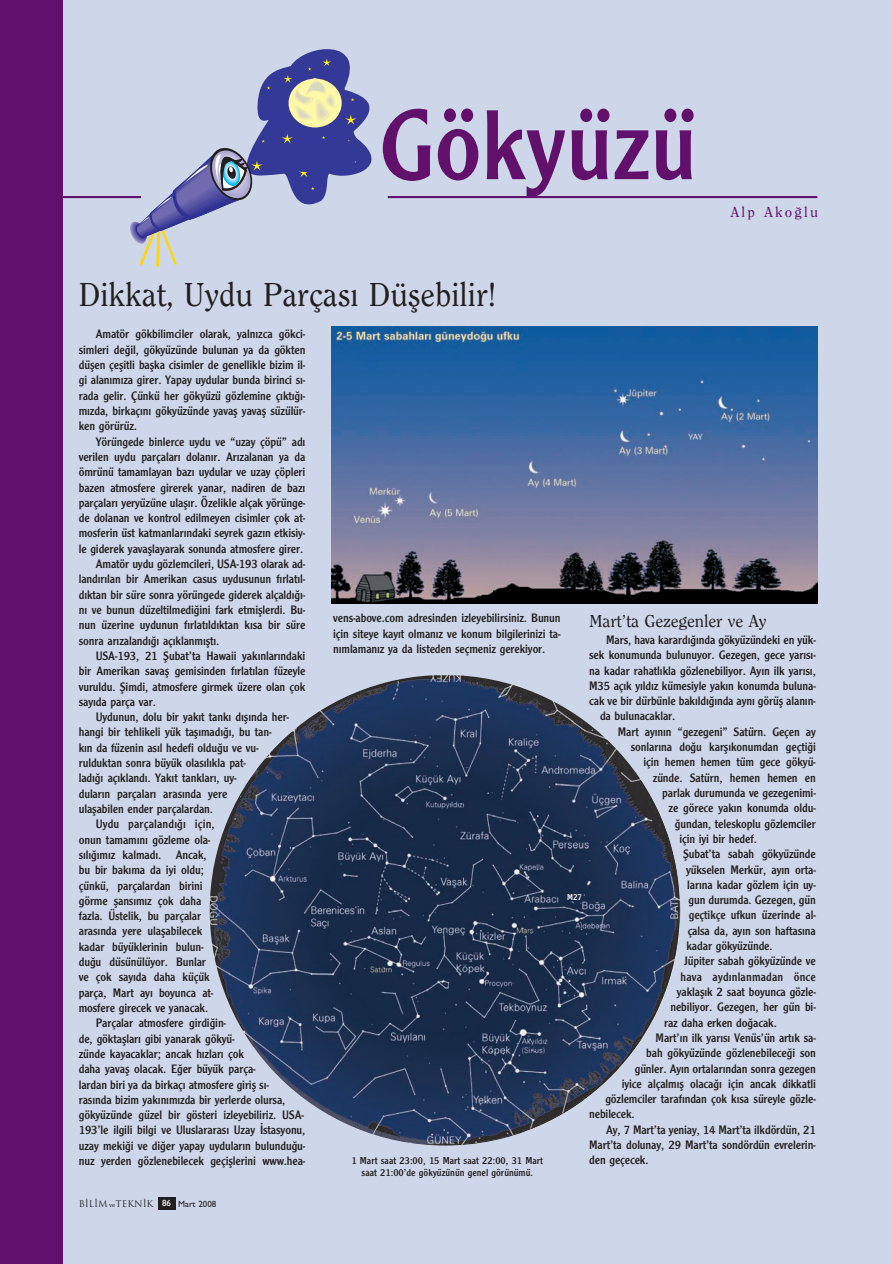
<style>
.page{position:relative;width:892px;height:1264px;background:#fff}
.page>*{position:absolute;margin:0;border:0;box-sizing:border-box;transform-origin:0 0}
.t1{font:103.2px "Clearface Gothic";color:#61116c}
.t2{font:500 34.5px "Clearface";color:#231f20;scale:.96 1}
.t3{font:500 18px "Clearface";letter-spacing:-.01em;color:#231f20}
.t4{font:500 15px "Clearface";letter-spacing:.15em;color:#61116c}
.t5{font:12.75px/15.3px "Clearface Gothic";letter-spacing:-.01em;color:#231f20;text-align:justify}
.t6{font:12.75px "Clearface Gothic";letter-spacing:.01em;color:#231f20}
.t7{font:10.5px "Clearface Gothic";color:#231f20}
.t8{font:9px "Trajan Plain";color:#231f20}
.t9{font:9px "Clearface Gothic";color:#fff}
.s1{font-family:"Bookman Old Style";font-size:6px}
.s2{font-family:"Gill Sans";font-weight:500;color:#fff}
.s3{font-family:"Gill Sans";font-weight:500}
</style>
<div class="page">
<div style="left:0;top:0;width:892px;height:1263px;background:#ced7e9"></div>
<svg style="left:130px;top:49px;width:241px;height:217px"></svg>
<hr style="left:46px;top:196px;width:95px;height:2px;background:#61116c">
<hr style="left:388px;top:196px;width:429px;height:2px;background:#61116c">
<img style="left:210px;top:675px;width:470px;height:470px;border-radius:50%">
<div style="left:0;top:0;width:63px;height:1263px;background:#61116c"></div>
<div style="left:158px;top:1196px;width:17px;height:13px;background:#231f20"></div>
<img style="left:332px;top:327px;width:485px;height:276px">
<h1 class="t1" style="left:379px;top:106px;width:319px">Gökyüzü</h1>
<h2 class="t2" style="left:79px;top:281px;width:436px">Dikkat, Uydu Parças› Düflebilir!</h2>
<p class="t4" style="left:730px;top:206px;width:89px">Alp Ako¤lu</p>
<p class="t5" style="left:79px;top:327px;width:228px;text-indent:17px">Amatör gökbilimciler olarak, yaln›zca gökci&shy;simleri de¤il, gökyüzünde bulunan ya da gökten düflen çeflitli baflka cisimler de genellikle bizim il&shy;gi alan›m›za girer. Yapay uydular bunda birinci s›- rada gelir. Çünkü her gökyüzü gözlemine ç›kt›¤›- m›zda, birkaç›n› gökyüzünde yavafl yavafl süzülür&shy;ken görürüz.</p>
<p class="t5" style="left:96px;top:434px;width:211px">Yörüngede binlerce uydu ve “uzay çöpü” ad›</p>
<p class="t5" style="left:79px;top:450px;width:228px">verilen uydu parçalar› dolan›r. Ar›zalanan ya da</p>
<p class="t5" style="left:79px;top:465px;width:228px">ömrünü tamamlayan baz› uydular ve uzay çöpleri</p>
<p class="t5" style="left:79px;top:480px;width:228px">bazen atmosfere girerek yanar, nadiren de baz›</p>
<p class="t5" style="left:79px;top:496px;width:228px">parçalar› yeryüzüne ulafl›r. Özelikle alçak yörünge-</p>
<p class="t5" style="left:79px;top:511px;width:228px">de dolanan ve kontrol edilmeyen cisimler çok at-</p>
<p class="t5" style="left:79px;top:526px;width:228px">mosferin üst katmanlar›ndaki seyrek gaz›n etkisiy-</p>
<p class="t5" style="left:79px;top:541px;width:226px">le giderek yavafllayarak sonunda atmosfere girer.</p>
<p class="t5" style="left:96px;top:557px;width:211px">Amatör uydu gözlemcileri, USA-193 olarak ad-</p>
<p class="t5" style="left:79px;top:572px;width:228px">land›r›lan bir Amerikan casus uydusunun f›rlat›l-</p>
<p class="t5" style="left:79px;top:587px;width:228px">d›ktan bir süre sonra yörüngede giderek alçald›¤›-</p>
<p class="t5" style="left:79px;top:603px;width:228px">n› ve bunun düzeltilmedi¤ini fark etmifllerdi. Bu-</p>
<p class="t5" style="left:79px;top:618px;width:228px">nun üzerine uydunun f›rlat›ld›ktan k›sa bir süre</p>
<p class="t5" style="left:79px;top:633px;width:142px">sonra ar›zaland›¤› aç›klanm›flt›.</p>
<p class="t5" style="left:96px;top:649px;width:211px">USA-193, 21 fiubat’ta Hawaii yak›nlar›ndaki</p>
<p class="t5" style="left:79px;top:664px;width:228px">bir Amerikan savafl gemisinden f›rlat›lan füzeyle</p>
<p class="t5" style="left:79px;top:679px;width:228px">vuruldu. fiimdi, atmosfere girmek üzere olan çok</p>
<p class="t5" style="left:79px;top:694px;width:79px">say›da parça var.</p>
<p class="t5" style="left:96px;top:710px;width:195px">Uydunun, dolu bir yak›t tank› d›fl›nda her-</p>
<p class="t5" style="left:79px;top:725px;width:194px">hangi bir tehlikeli yük tafl›mad›¤›, bu tan-</p>
<p class="t5" style="left:79px;top:740px;width:181px">k›n da füzenin as›l hedefi oldu¤u ve vu-</p>
<p class="t5" style="left:79px;top:756px;width:169px">rulduktan sonra büyük olas›l›kla pat-</p>
<p class="t5" style="left:79px;top:771px;width:159px">lad›¤› aç›kland›. Yak›t tanklar›, uy-</p>
<p class="t5" style="left:79px;top:786px;width:150px">dular›n parçalar› aras›nda yere</p>
<p class="t5" style="left:79px;top:802px;width:136px">ulaflabilen ender parçalardan.</p>
<p class="t6" style="left:96px;top:819px;width:121px">Uydu parçaland›¤› için,</p>
<p class="t5" style="left:79px;top:832px;width:133px">onun tamam›n› gözleme ola-</p>
<p class="t5" style="left:79px;top:847px;width:129px">s›l›¤›m›z kalmad›. Ancak,</p>
<p class="t5" style="left:79px;top:863px;width:127px">bu bir bak›ma da iyi oldu;</p>
<p class="t5" style="left:79px;top:878px;width:125px">çünkü, parçalardan birini</p>
<p class="t5" style="left:79px;top:893px;width:124px">görme flans›m›z çok daha</p>
<p class="t5" style="left:79px;top:909px;width:124px">fazla. Üstelik, bu parçalar</p>
<p class="t5" style="left:79px;top:924px;width:125px">aras›nda yere ulaflabilecek</p>
<p class="t5" style="left:79px;top:939px;width:126px">kadar büyüklerinin bulun-</p>
<p class="t5" style="left:79px;top:955px;width:129px">du¤u düsünülüyor. Bunlar</p>
<p class="t5" style="left:79px;top:970px;width:132px">ve çok say›da daha küçük</p>
<p class="t5" style="left:79px;top:985px;width:136px">parça, Mart ay› boyunca at-</p>
<p class="t5" style="left:79px;top:1000px;width:131px">mosfere girecek ve yanacak.</p>
<p class="t5" style="left:96px;top:1016px;width:132px">Parçalar atmosfere girdi¤in-</p>
<p class="t5" style="left:79px;top:1031px;width:157px">de, göktafllar› gibi yanarak gökyü-</p>
<p class="t5" style="left:79px;top:1046px;width:167px">zünde kayacaklar; ancak h›zlar› çok</p>
<p class="t5" style="left:79px;top:1062px;width:179px">daha yavafl olacak. E¤er büyük parça-</p>
<p class="t5" style="left:79px;top:1077px;width:192px">lardan biri ya da birkaç› atmosfere girifl s›-</p>
<p class="t5" style="left:79px;top:1092px;width:208px">ras›nda bizim yak›n›m›zda bir yerlerde olursa,</p>
<p class="t5" style="left:79px;top:1108px;width:227px">gökyüzünde güzel bir gösteri izleyebiliriz. USA-</p>
<p class="t5" style="left:79px;top:1123px;width:228px">193’le ilgili bilgi ve Uluslararas› Uzay ‹stasyonu,</p>
<p class="t5" style="left:79px;top:1138px;width:228px">uzay meki¤i ve di¤er yapay uydular›n bulundu¤u-</p>
<p class="t5" style="left:79px;top:1153px;width:228px">nuz yerden gözlenebilecek geçifllerini www.hea-</p>
<p class="t8" style="left:79px;top:1198px;width:139px">B‹L‹M <span class="s1">ve</span>TEKN‹K <span class="s2">86</span> <span class="s3">Mart 2008</span></p>
<p class="t5" style="left:333px;top:611px;width:229px">vens-above.com adresinden izleyebilirsiniz. Bunun için siteye kay›t olman›z ve konum bilgilerinizi ta&shy;n›mlaman›z ya da listeden seçmeniz gerekiyor.</p>
<h3 class="t3" style="left:589px;top:613px;width:179px">Mart’ta Gezegenler ve Ay</h3>
<p class="t5" style="left:606px;top:633px;width:211px">Mars, hava karard›¤›nda gökyüzündeki en yük-</p>
<p class="t5" style="left:589px;top:648px;width:228px">sek konumunda bulunuyor. Gezegen, gece yar›s›-</p>
<p class="t5" style="left:589px;top:663px;width:228px">na kadar rahatl›kla gözlenebiliyor. Ay›n ilk yar›s›,</p>
<p class="t5" style="left:589px;top:678px;width:228px">M35 aç›k y›ld›z kümesiyle yak›n konumda buluna-</p>
<p class="t5" style="left:589px;top:694px;width:228px">cak ve bir dürbünle bak›ld›¤›nda ayn› görüfl alan›n-</p>
<p class="t5" style="left:600px;top:709px;width:77px">da bulunacaklar.</p>
<p class="t5" style="left:618px;top:724px;width:200px">Mart ay›n›n “gezegeni” Satürn. Geçen ay</p>
<p class="t5" style="left:631px;top:740px;width:186px">sonlar›na do¤u karfl›konumdan geçti¤i</p>
<p class="t5" style="left:643px;top:755px;width:174px">için hemen hemen tüm gece gökyü-</p>
<p class="t5" style="left:653px;top:770px;width:164px">zünde. Satürn, hemen hemen en</p>
<p class="t5" style="left:662px;top:786px;width:155px">parlak durumunda ve gezegenimi-</p>
<p class="t5" style="left:668px;top:801px;width:149px">ze görece yak›n konumda oldu-</p>
<p class="t5" style="left:675px;top:816px;width:142px">¤undan, teleskoplu gözlemciler</p>
<p class="t5" style="left:679px;top:831px;width:79px">için iyi bir hedef.</p>
<p class="t5" style="left:683px;top:847px;width:134px">fiubat’ta sabah gökyüzünde</p>
<p class="t5" style="left:686px;top:862px;width:131px">yükselen Merkür, ay›n orta-</p>
<p class="t5" style="left:687px;top:877px;width:130px">lar›na kadar gözlem için uy-</p>
<p class="t5" style="left:688px;top:893px;width:129px">gun durumda. Gezegen, gün</p>
<p class="t5" style="left:689px;top:908px;width:129px">geçtikçe ufkun üzerinde al-</p>
<p class="t5" style="left:687px;top:923px;width:130px">çalsa da, ay›n son haftas›na</p>
<p class="t5" style="left:686px;top:939px;width:88px">kadar gökyüzünde.</p>
<p class="t5" style="left:684px;top:954px;width:133px">Jüpiter sabah gökyüzünde ve</p>
<p class="t6" style="left:680px;top:971px;width:137px">hava ayd›nlanmadan önce</p>
<p class="t5" style="left:677px;top:984px;width:141px">yaklafl›k 2 saat boyunca gözle-</p>
<p class="t5" style="left:670px;top:1000px;width:147px">nebiliyor. Gezegen, her gün bi-</p>
<p class="t5" style="left:664px;top:1015px;width:114px">raz daha erken do¤acak.</p>
<p class="t5" style="left:655px;top:1030px;width:162px">Mart’›n ilk yar›s› Venüs’ün art›k sa-</p>
<p class="t5" style="left:646px;top:1046px;width:171px">bah gökyüzünde gözlenebilece¤i son</p>
<p class="t5" style="left:635px;top:1061px;width:183px">günler. Ay›n ortalar›ndan sonra gezegen</p>
<p class="t5" style="left:621px;top:1076px;width:196px">iyice alçalm›fl olaca¤› için ancak dikkatli</p>
<p class="t5" style="left:605px;top:1092px;width:212px">gözlemciler taraf›ndan çok k›sa süreyle gözle-</p>
<p class="t5" style="left:589px;top:1107px;width:47px">nebilecek.</p>
<p class="t5" style="left:606px;top:1122px;width:211px">Ay, 7 Mart’ta yeniay, 14 Mart’ta ilkdördün, 21</p>
<p class="t5" style="left:589px;top:1137px;width:228px">Mart’ta dolunay, 29 Mart’ta sondördün evrelerin-</p>
<p class="t9" style="left:567px;top:894px;width:17px">M27</p>
<p class="t7" style="left:351px;top:1156px;width:193px">1 Mart saat 23:00, 15 Mart saat 22:00, 31 Mart</p>
<p class="t5" style="left:589px;top:1153px;width:61px">den geçecek.</p>
<p class="t7" style="left:361px;top:1168px;width:173px">saat 21:00’de gökyüzünün genel görünümü.</p>
</div>
